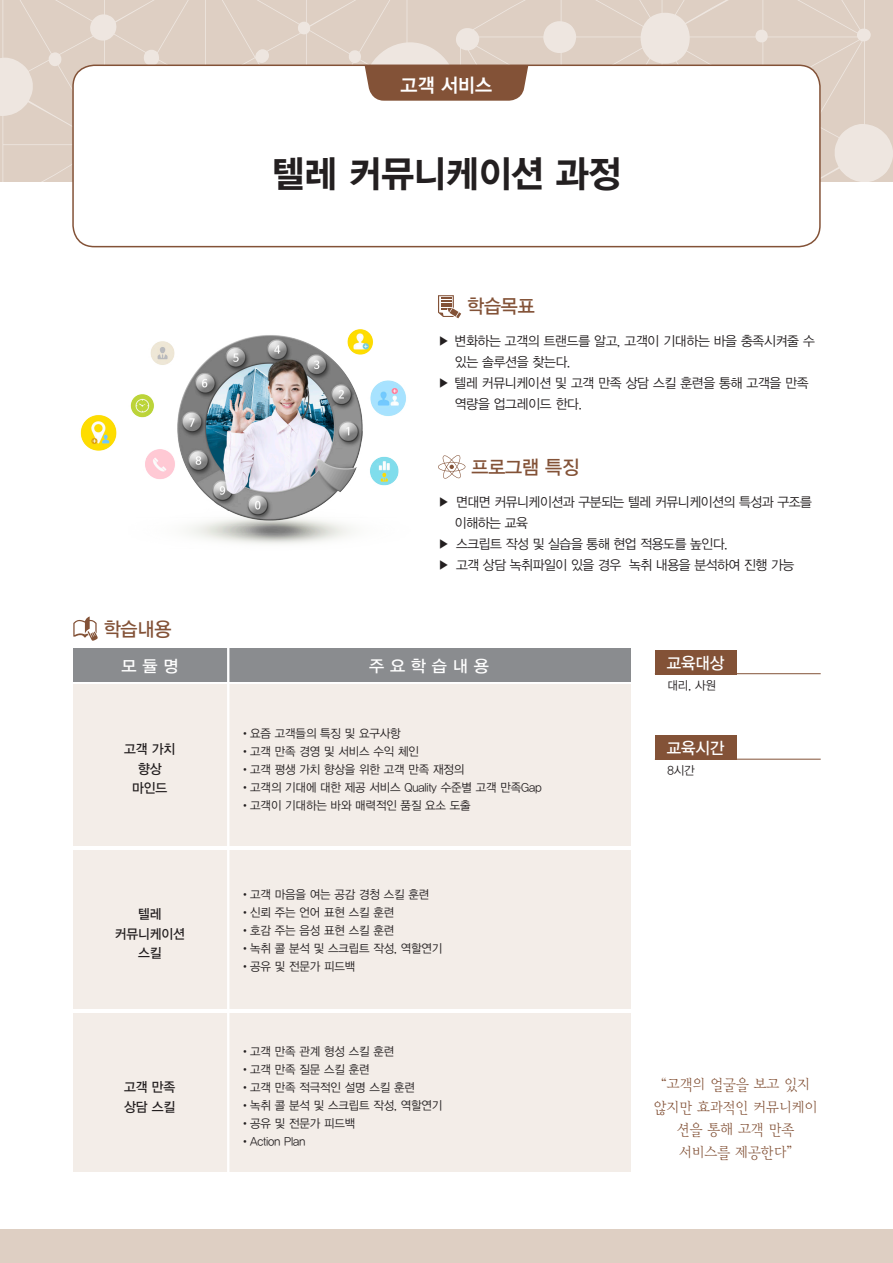
<style>
.page{position:relative;width:893px;height:1263px;background:#fff}
.page>*{position:absolute;margin:0;border:0;box-sizing:border-box;transform-origin:0 0}
.t1{font:37.5px "YDVYGO35";letter-spacing:-.01em;color:#231f20;scale:.95 1}
.t2{font:19.5px "YDVYGO33";letter-spacing:-.01em;color:#835237;scale:.95 1}
.t3{font:19.5px "YDVYGO34";color:#fff;scale:.95 1}
.t4{font:16.5px "YDVYGO33";letter-spacing:-.01em;color:#fff}
.t5{font:16.5px "YDVYGO33";letter-spacing:-.01em;color:#fff;scale:.95 1}
.t6{font:15px/22.5px "YDVY Mj O22";color:#835237;text-align:center;scale:.95 1}
.t7{font:13.5px "YDVYGO32";letter-spacing:-.03em;color:#231f20;scale:.95 1}
.t8{font:13.5px "YDVYGO33";letter-spacing:-.01em;color:#231f20;scale:.95 1}
.t9{font:12px "YDVYGO32";letter-spacing:-.01em;color:#231f20;scale:.95 1}
</style>
<div class="page">
<svg style="left:1px;top:0;width:410px;height:248px;fill:#decfc3"></svg>
<svg style="left:411px;top:0;width:482px;height:319px"></svg>
<div style="left:0;top:1229px;width:893px;height:34px;background:#decfc3"></div>
<svg style="left:0;top:0;width:1px;height:182px"></svg>
<div style="left:73px;top:65px;width:747px;height:182px;background:#fff;border-radius:21px"></div>
<div style="left:72px;top:65px;width:749px;height:182px;border:2px solid #835237;border-radius:21px"></div>
<svg style="left:365px;top:66px;width:163px;height:35px"></svg>
<div style="left:655px;top:650px;width:81px;height:24px;background:#835237"></div>
<hr style="left:655px;top:673px;width:166px;height:1px;background:#835237">
<svg style="left:438px;top:295px;width:23px;height:23px"></svg>
<svg style="left:438px;top:455px;width:27px;height:24px"></svg>
<svg style="left:73px;top:616px;width:25px;height:25px"></svg>
<div style="left:73px;top:685px;width:558px;height:489px;background:#f3ede8"></div>
<div style="left:73px;top:648px;width:558px;height:33px;background:#8a8c8f"></div>
<hr style="left:73px;top:846px;width:558px;height:4px;background:#fff">
<hr style="left:73px;top:1009px;width:558px;height:4px;background:#fff">
<hr style="left:73px;top:1172px;width:558px;height:4px;background:#fff">
<svg style="left:227px;top:648px;width:2px;height:524px"></svg>
<div style="left:655px;top:735px;width:81px;height:24px;background:#835237"></div>
<hr style="left:655px;top:759px;width:166px;height:1px;background:#835237">
<img style="left:80px;top:307px;width:338px;height:237px">
<h2 class="t3" style="left:401px;top:72px;width:98px">고객 서비스</h2>
<p class="t1" style="left:272px;top:149px;width:369px">텔레 커뮤니케이션 과정</p>
<p class="t2" style="left:467px;top:293px;width:73px">학습목표</p>
<p class="t7" style="left:438px;top:332px;width:398px">▶ 변화하는 고객의 트랜드를 알고, 고객이 기대하는 바을 충족시켜줄 수</p>
<p class="t7" style="left:455px;top:353px;width:123px">있는 솔루션을 찾는다.</p>
<p class="t7" style="left:438px;top:374px;width:392px">▶ 텔레 커뮤니케이션 및 고객 만족 상담 스킬 훈련을 통해 고객을 만족</p>
<p class="t7" style="left:455px;top:395px;width:135px">역량을 업그레이드 한다.</p>
<p class="t2" style="left:472px;top:454px;width:115px">프로그램 특징</p>
<p class="t7" style="left:438px;top:493px;width:395px">▶ 면대면 커뮤니케이션과 구분되는 텔레 커뮤니케이션의 특성과 구조를</p>
<p class="t7" style="left:455px;top:514px;width:78px">이해하는 교육</p>
<p class="t7" style="left:438px;top:535px;width:306px">▶ 스크립트 작성 및 실습을 통해 현업 적용도를 높인다.</p>
<p class="t7" style="left:438px;top:556px;width:376px">▶ 고객 상담 녹취파일이 있을 경우 녹취 내용을 분석하여 진행 가능</p>
<p class="t2" style="left:104px;top:616px;width:73px">학습내용</p>
<p class="t4" style="left:122px;top:655px;width:59px">모 듈 명</p>
<p class="t4" style="left:369px;top:655px;width:121px">주 요 학 습 내 용</p>
<p class="t8" style="left:124px;top:740px;width:55px">고객 가치</p>
<p class="t8" style="left:138px;top:759px;width:26px">향상</p>
<p class="t8" style="left:132px;top:779px;width:38px">마인드</p>
<p class="t8" style="left:138px;top:905px;width:26px">텔레</p>
<p class="t8" style="left:115px;top:924px;width:75px">커뮤니케이션</p>
<p class="t8" style="left:138px;top:944px;width:26px">스킬</p>
<p class="t8" style="left:124px;top:1078px;width:55px">고객 만족</p>
<p class="t8" style="left:124px;top:1098px;width:55px">상담 스킬</p>
<p class="t9" style="left:240px;top:726px;width:171px">•요즘 고객들의 특징 및 요구사항</p>
<p class="t9" style="left:240px;top:744px;width:190px">•고객 만족 경영 및 서비스 수익 체인</p>
<p class="t9" style="left:240px;top:762px;width:238px">•고객 평생 가치 향상을 위한 고객 만족 재정의</p>
<p class="t9" style="left:240px;top:780px;width:319px">•고객의 기대에 대한 제공 서비스 Quality 수준별 고객 만족Gap</p>
<p class="t9" style="left:240px;top:798px;width:245px">•고객이 기대하는 바와 매력적인 품질 요소 도출</p>
<p class="t9" style="left:240px;top:886px;width:201px">•고객 마음을 여는 공감 경청 스킬 훈련</p>
<p class="t9" style="left:240px;top:904px;width:164px">•신뢰 주는 언어 표현 스킬 훈련</p>
<p class="t9" style="left:240px;top:922px;width:164px">•호감 주는 음성 표현 스킬 훈련</p>
<p class="t9" style="left:240px;top:940px;width:215px">•녹취 콜 분석 및 스크립트 작성, 역할연기</p>
<p class="t9" style="left:240px;top:958px;width:123px">•공유 및 전문가 피드백</p>
<p class="t9" style="left:240px;top:1043px;width:164px">•고객 만족 관계 형성 스킬 훈련</p>
<p class="t9" style="left:240px;top:1061px;width:138px">•고객 만족 질문 스킬 훈련</p>
<p class="t9" style="left:240px;top:1079px;width:186px">•고객 만족 적극적인 설명 스킬 훈련</p>
<p class="t9" style="left:240px;top:1097px;width:215px">•녹취 콜 분석 및 스크립트 작성, 역할연기</p>
<p class="t9" style="left:240px;top:1115px;width:123px">•공유 및 전문가 피드백</p>
<p class="t9" style="left:240px;top:1133px;width:71px">•Action Plan</p>
<p class="t5" style="left:667px;top:651px;width:62px">교육대상</p>
<p class="t9" style="left:668px;top:677px;width:52px">대리, 사원</p>
<p class="t5" style="left:667px;top:737px;width:62px">교육시간</p>
<p class="t9" style="left:668px;top:763px;width:30px">8시간</p>
<p class="t6" style="left:654px;top:1072px;width:174px">“고객의 얼굴을 보고 있지 않지만 효과적인 커뮤니케이 션을 통해 고객 만족</p>
<p class="t6" style="left:679px;top:1140px;width:121px">서비스를 제공한다”</p>
</div>
